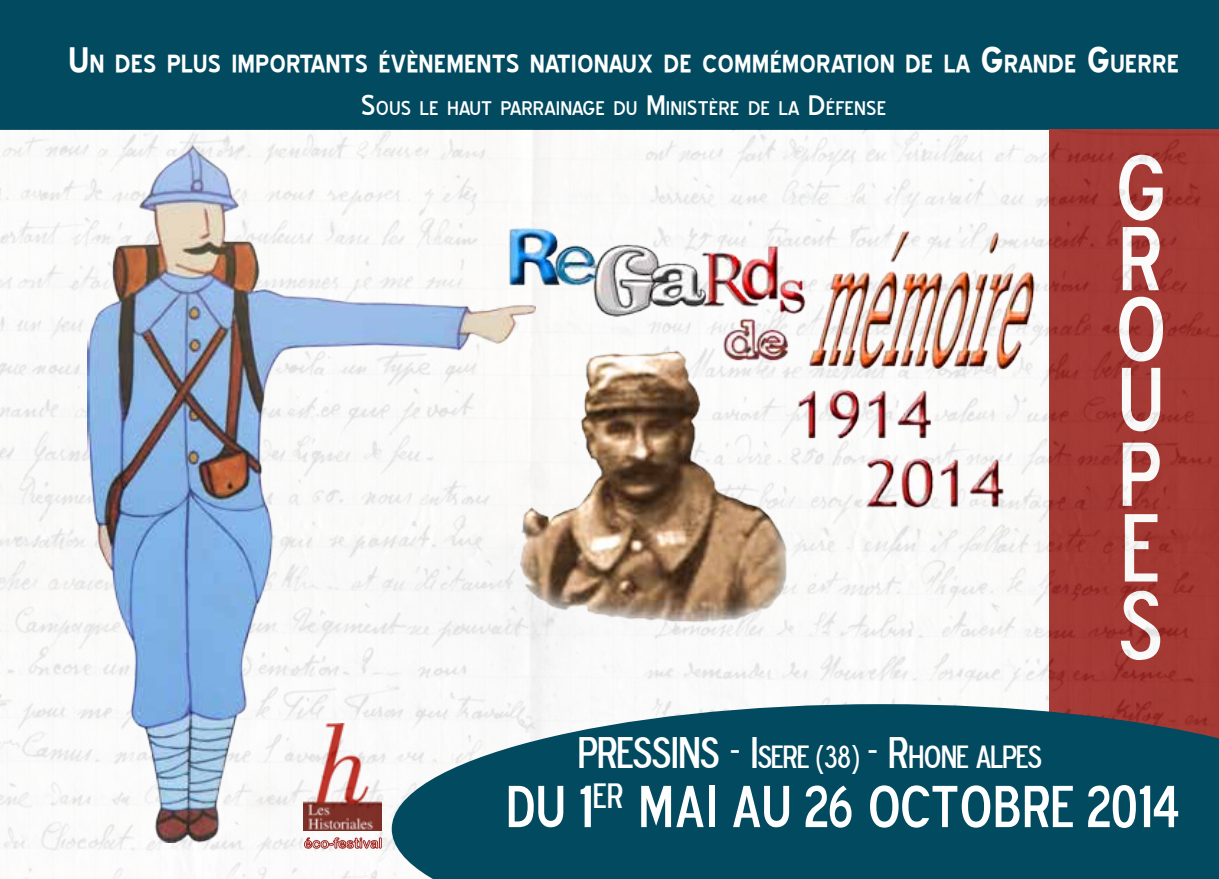
<style>
.page{position:relative;width:1219px;height:879px;background:#fff}
.page>*{position:absolute;margin:0;border:0;box-sizing:border-box;transform-origin:0 0}
.t1{font:98px/77.6px "Blue Highway D Type";color:#fff}
.t2{font:92px/71.4px "Blue Highway D Type";color:#fff;text-align:justify}
.t3{font:60px "Blue Highway D Type";color:#fff}
.t4{font:44px "Blue Highway D Type";color:#fff}
.t5{font:32px "Blue Highway D Type";color:#fff}
.t6{font:700 30.8px "Blue Highway";color:#fff}
.t7{font:25.2px "Blue Highway";color:#fff}
.s1{font-size:44px}
.s2{font-size:32px}
.s3{font-size:36px}
.s4{font-size:26px}
.s5{font-style:inherit}
</style>
<div class="page">
<div style="left:0;top:0;width:1219px;height:129px;background:#014a5f"></div>
<img style="left:0;top:129px;width:392px;height:750px">
<img style="left:88px;top:146px;width:304px;height:696px">
<svg style="left:303px;top:836px;width:80px;height:13px"></svg>
<img style="left:312px;top:129px;width:907px;height:648px">
<svg style="left:392px;top:704px;width:827px;height:175px;background:#1d5b6d"></svg>
<p class="t6" style="left:68px;top:49px;width:1113px"><span class="s1">U</span>n des plus importants évènement<span class="s2">S</span> nationaux de commémoration de la <span class="s1">G</span>rande <span class="s1">G</span>uerre</p>
<p class="t7" style="left:361px;top:97px;width:527px"><span class="s3">S</span>ous le haut parrainage du <span class="s3">M</span>ini<span class="s4">S</span>tère de la <span class="s3">D</span>éfense</p>
<h2 class="t2" style="left:1116px;top:150px;width:50px">G R O U P</h2>
<h1 class="t1" style="left:1119px;top:506px;width:44px">E<br>S</h1>
<h3 class="t4" style="left:578px;top:724px;width:38px">PRESS</h3>
<p class="t5" style="left:671px;top:736px;width:372px"><span class="s1">INS - I</span><span class="s5">SERE (38)</span> <span class="s1">-</span> <span class="s1">R</span>HONE ALPES</p>
<h3 class="t3" style="left:506px;top:768px;width:674px">DU 1<sup>ER</sup> MAI AU 26 OCTOBRE 2014</h3>
</div>
